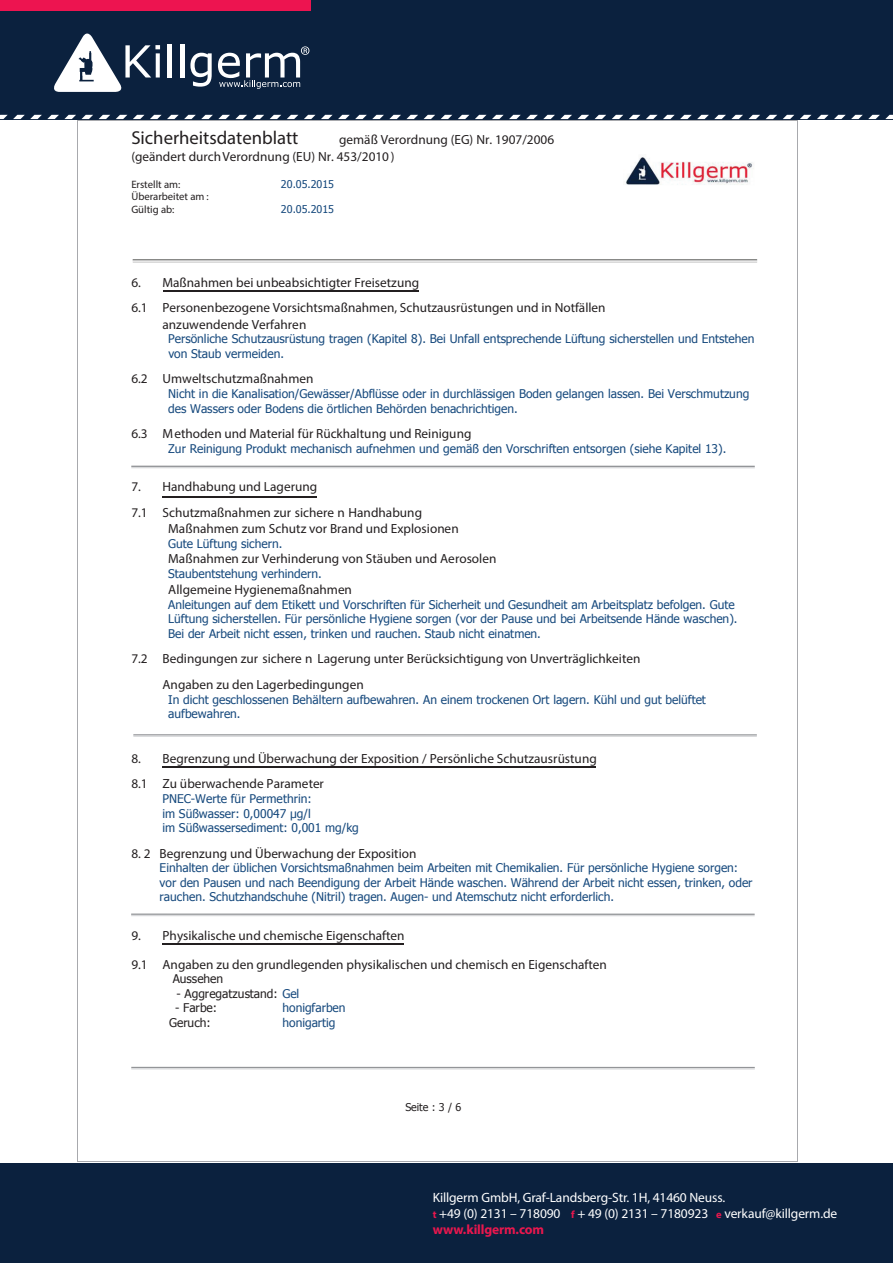
<style>
.page{position:relative;width:893px;height:1263px;background:#fff}
.page>*{position:absolute;margin:0;border:0;box-sizing:border-box;transform-origin:0 0}
.t1{font:700 18.75px "Tahoma";color:#231f20}
.t2{font:13.5px/16.2px "Myriad Pro";letter-spacing:-.01em;color:#fff}
.t3{font:700 13.2px/25.8px "Tahoma";color:#231f20}
.t4{font:12px/14.5px "Tahoma";color:#16497d}
.t5{font:12px "Tahoma";color:#231f20}
.t6{font:700 10.65px/12.8px "Tahoma";color:#231f20}
.t7{font:10.65px "Tahoma";letter-spacing:.005em;color:#16497d}
.t8{font:10.65px "Tahoma";letter-spacing:-.005em;color:#231f20}
.s1{color:#16497d}
.s2{font-weight:700;font-size:10.5px;color:#e9174e}
.s3{font-weight:700;color:#e9174e}
</style>
<div class="page">
<div style="left:0;top:0;width:893px;height:119px;background:#0b213e"></div>
<div style="left:0;top:1163px;width:893px;height:100px;background:#0b213e"></div>
<div style="left:0;top:0;width:310px;height:11px;background:#ed1450"></div>
<svg style="left:99px;top:115px;width:11px;height:4px"></svg>
<svg style="left:116px;top:115px;width:11px;height:4px"></svg>
<svg style="left:133px;top:115px;width:11px;height:4px"></svg>
<svg style="left:150px;top:115px;width:97px;height:4px"></svg>
<svg style="left:253px;top:115px;width:11px;height:4px"></svg>
<svg style="left:270px;top:115px;width:11px;height:4px"></svg>
<svg style="left:287px;top:115px;width:11px;height:4px"></svg>
<svg style="left:304px;top:115px;width:11px;height:4px"></svg>
<svg style="left:321px;top:115px;width:97px;height:4px"></svg>
<svg style="left:424px;top:115px;width:11px;height:4px"></svg>
<svg style="left:441px;top:115px;width:11px;height:4px"></svg>
<svg style="left:458px;top:115px;width:11px;height:4px"></svg>
<svg style="left:475px;top:115px;width:11px;height:4px"></svg>
<svg style="left:492px;top:115px;width:97px;height:4px"></svg>
<svg style="left:595px;top:115px;width:11px;height:4px"></svg>
<svg style="left:612px;top:115px;width:11px;height:4px"></svg>
<svg style="left:629px;top:115px;width:11px;height:4px"></svg>
<svg style="left:646px;top:115px;width:114px;height:4px"></svg>
<svg style="left:766px;top:115px;width:11px;height:4px"></svg>
<svg style="left:817px;top:115px;width:76px;height:4px"></svg>
<hr style="left:168px;top:44px;width:4px;height:34px;background:#fff">
<hr style="left:180px;top:44px;width:4px;height:34px;background:#fff">
<svg style="left:190px;top:53px;width:22px;height:34px"></svg>
<svg style="left:54px;top:33px;width:106px;height:59px"></svg>
<svg style="left:218px;top:46px;width:91px;height:43px"></svg>
<img style="left:626px;top:157px;width:127px;height:28px">
<hr style="left:163px;top:290px;width:255px;height:2px;background:#231f20">
<hr style="left:163px;top:496px;width:154px;height:1px;background:#231f20">
<hr style="left:163px;top:766px;width:433px;height:2px;background:#231f20">
<hr style="left:163px;top:943px;width:241px;height:1px;background:#231f20">
<hr style="left:131px;top:466px;width:624px;height:1px;background:#939598">
<hr style="left:131px;top:467px;width:624px;height:1px;background:#d8d9db">
<hr style="left:131px;top:1067px;width:624px;height:1px;background:#939598">
<hr style="left:131px;top:1068px;width:624px;height:1px;background:#d8d9db">
<hr style="left:131px;top:913px;width:624px;height:2px;background:#939598">
<hr style="left:131px;top:915px;width:624px;height:1px;background:#d8d9db">
<hr style="left:133px;top:734px;width:624px;height:2px;background:#939598">
<hr style="left:133px;top:735px;width:624px;height:2px;background:#d8d9db">
<svg style="left:0;top:115px;width:93px;height:5px"></svg>
<hr style="left:77px;top:120px;width:720px;height:1px;background:#a8a9ad">
<svg style="left:783px;top:115px;width:28px;height:5px"></svg>
<hr style="left:77px;top:120px;width:1px;height:1041px;background:#a8a9ad">
<hr style="left:797px;top:120px;width:1px;height:1041px;background:#a8a9ad">
<hr style="left:77px;top:1161px;width:720px;height:1px;background:#a8a9ad">
<h1 class="t1" style="left:131px;top:126px;width:169px">Sicherheitsdatenblatt</h1>
<p class="t3" style="left:131px;top:131px;width:424px;line-height:17.1px;text-indent:208px">gemäß Verordnung (EG) Nr. 1907/2006 (geändert durchVerordnung (EU) Nr. 453/2010)</p>
<p class="t6" style="left:131px;top:177px;width:50px">Erstellt am:</p>
<p class="t7" style="left:281px;top:177px;width:55px">20.05.2015</p>
<p class="t6" style="left:131px;top:190px;width:79px">Überarbeitet am :<br>Gültig ab:</p>
<p class="t7" style="left:281px;top:202px;width:55px">20.05.2015</p>
<p class="t3" style="left:131px;top:269px;width:476px">6. Maßnahmen bei unbeabsichtigter Freisetzung<br>6.1 Personenbezogene Vorsichtsmaßnahmen, Schutzausrüstungen und in Notfällen</p>
<p class="t3" style="left:163px;top:311px;width:145px">anzuwendende Verfahren</p>
<p class="t4" style="left:168px;top:331px;width:588px">Persönliche Schutzausrüstung tragen (Kapitel 8). Bei Unfall entsprechende Lüftung sicherstellen und Entstehen von Staub vermeiden.</p>
<p class="t3" style="left:131px;top:366px;width:184px">6.2 Umweltschutzmaßnahmen</p>
<p class="t4" style="left:168px;top:386px;width:583px">Nicht in die Kanalisation/Gewässer/Abflüsse oder in durchlässigen Boden gelangen lassen. Bei Verschmutzung des Wassers oder Bodens die örtlichen Behörden benachrichtigen.</p>
<p class="t3" style="left:131px;top:420px;width:342px">6.3 Methoden und Material für Rückhaltung und Reinigung</p>
<p class="t4" style="left:168px;top:440px;width:560px">Zur Reinigung Produkt mechanisch aufnehmen und gemäß den Vorschriften entsorgen (siehe Kapitel 13).</p>
<p class="t3" style="left:131px;top:474px;width:292px">7. Handhabung und Lagerung<br>7.1 Schutzmaßnahmen zur sichere n Handhabung</p>
<p class="t3" style="left:168px;top:515px;width:292px">Maßnahmen zum Schutz vor Brand und Explosionen</p>
<p class="t4" style="left:168px;top:535px;width:116px">Gute Lüftung sichern.</p>
<p class="t3" style="left:168px;top:546px;width:330px">Maßnahmen zur Verhinderung von Stäuben und Aerosolen</p>
<p class="t4" style="left:168px;top:566px;width:155px">Staubentstehung verhindern.</p>
<p class="t3" style="left:168px;top:576px;width:185px">Allgemeine Hygienemaßnahmen</p>
<p class="t4" style="left:168px;top:597px;width:571px">Anleitungen auf dem Etikett und Vorschriften für Sicherheit und Gesundheit am Arbeitsplatz befolgen. Gute<br>Lüftung sicherstellen. Für persönliche Hygiene sorgen (vor der Pause und bei Arbeitsende Hände waschen).<br>Bei der Arbeit nicht essen, trinken und rauchen. Staub nicht einatmen.</p>
<p class="t3" style="left:163px;top:645px;width:479px;text-indent:-31px">7.2 Bedingungen zur sichere n Lagerung unter Berücksichtigung von Unverträglichkeiten<br>Angaben zu den Lagerbedingungen</p>
<p class="t4" style="left:168px;top:691px;width:539px">In dicht geschlossenen Behältern aufbewahren. An einem trockenen Ort lagern. Kühl und gut belüftet aufbewahren.</p>
<p class="t3" style="left:131px;top:745px;width:467px">8. Begrenzung und Überwachung der Exposition / Persönliche Schutzausrüstung<br>8.1 Zu überwachende Parameter</p>
<p class="t4" style="left:163px;top:791px;width:198px">PNEC-Werte für Permethrin:<br>im Süßwasser: 0,00047 μg/l<br>im Süßwassersediment: 0,001 mg/kg</p>
<p class="t3" style="left:131px;top:840px;width:287px">8. 2 Begrenzung und Überwachung der Exposition</p>
<p class="t4" style="left:160px;top:860px;width:594px">Einhalten der üblichen Vorsichtsmaßnahmen beim Arbeiten mit Chemikalien. Für persönliche Hygiene sorgen: vor den Pausen und nach Beendigung der Arbeit Hände waschen. Während der Arbeit nicht essen, trinken, oder rauchen. Schutzhandschuhe (Nitril) tragen. Augen- und Atemschutz nicht erforderlich.</p>
<p class="t3" style="left:131px;top:920px;width:477px;line-height:29px">9. Physikalische und chemische Eigenschaften<br>9.1 Angaben zu den grundlegenden physikalischen und chemisch en Eigenschaften</p>
<p class="t5" style="left:173px;top:971px;width:52px">Aussehen</p>
<p class="t5" style="left:176px;top:985px;width:124px">- Aggregatzustand: <span class="s1">Gel</span></p>
<p class="t5" style="left:175px;top:1000px;width:43px">- Farbe:</p>
<p class="t4" style="left:282px;top:1000px;width:65px">honigfarben</p>
<p class="t5" style="left:169px;top:1014px;width:43px">Geruch:</p>
<p class="t4" style="left:282px;top:1015px;width:55px">honigartig</p>
<p class="t8" style="left:405px;top:1100px;width:58px">Seite : 3 / 6</p>
<p class="t2" style="left:433px;top:1189px;width:406px">Killgerm GmbH, Graf-Landsberg-Str. 1H, 41460 Neuss.<br><span class="s2">t</span> +49 (0) 2131 – 718090 <span class="s2">f</span> + 49 (0) 2131 – 7180923 <span class="s2">e</span> verkauf@killgerm.de <span class="s3">www.killgerm.com</span></p>
</div>
